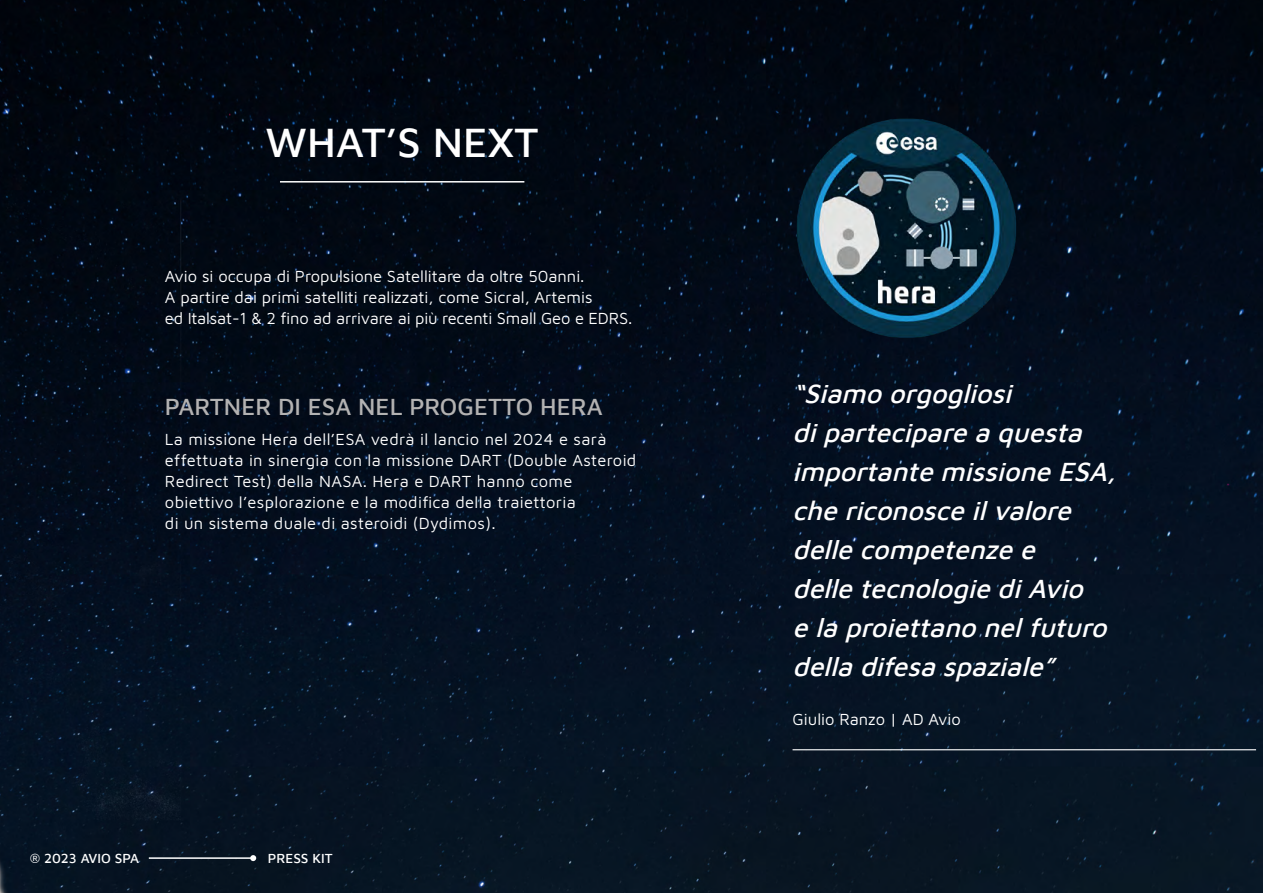
<style>
.page{position:relative;width:1263px;height:893px;background:#fff}
.page>*{position:absolute;margin:0;border:0;box-sizing:border-box;transform-origin:0 0}
.t1{font:500 42px "Maven Pro";color:#fff}
.t2{font:italic 500 27px/39px "Maven Pro";color:#fff}
.t3{font:500 24px "Maven Pro";color:#b3b2b2}
.t4{font:16.5px/21px "Maven Pro";letter-spacing:.02em;color:#fff}
.t5{font:16.5px/21px "Maven Pro";color:#fff}
.t6{font:500 13.5px "Maven Pro";color:#fff}
</style>
<div class="page">
<img style="left:0;top:0;width:1263px;height:893px">
<hr style="left:149px;top:857px;width:104px;height:2px;background:#fff">
<svg style="left:250px;top:855px;width:6px;height:6px"></svg>
<hr style="left:280px;top:181px;width:244px;height:2px;background:#fff">
<hr style="left:792px;top:749px;width:464px;height:1px;background:#fff">
<img style="left:793px;top:115px;width:227px;height:226px">
<h1 class="t1" style="left:266px;top:113px;width:275px">WHAT’S NEXT</h1>
<p class="t5" style="left:165px;top:264px;width:469px">Avio si occupa di Propulsione Satellitare da oltre 50anni.<br>A partire dai primi satelliti realizzati, come Sicral, Artemis<br>ed Italsat-1 &amp; 2 fino ad arrivare ai più recenti Small Geo e EDRS.</p>
<h3 class="t3" style="left:165px;top:390px;width:439px">PARTNER DI ESA NEL PROGETTO HERA</h3>
<p class="t4" style="left:165px;top:427px;width:473px">La missione Hera dell’ESA vedrà il lancio nel 2024 e sarà effettuata in sinergia con la missione DART (Double Asteroid Redirect Test) della NASA. Hera e DART hanno come obiettivo l’esplorazione e la modifica della traiettoria<br>di un sistema duale di asteroidi (Dydimos).</p>
<p class="t6" style="left:30px;top:849px;width:111px">® 2023 AVIO SPA</p>
<p class="t6" style="left:268px;top:849px;width:66px">PRESS KIT</p>
<h2 class="t2" style="left:792px;top:372px;width:333px">“Siamoorgogliosi dipartecipareaquesta importantemissioneESA, chericonosceilvalore dellecompetenzee delletecnologiediAvio elaproiettanonelfuturo delladifesaspaziale”</h2>
<p class="t5" style="left:792px;top:707px;width:170px">Giulio Ranzo | AD Avio</p>
</div>
